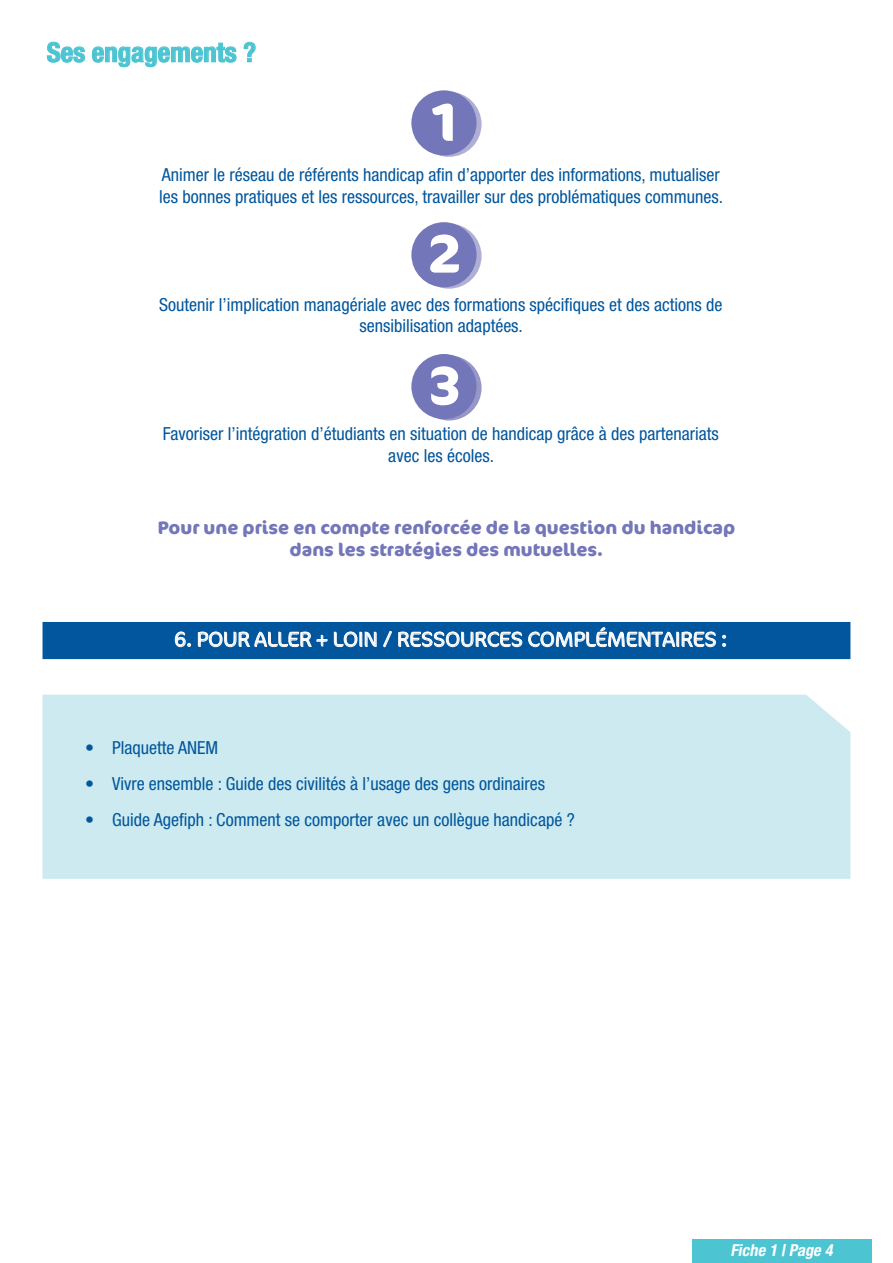
<style>
.page{position:relative;width:893px;height:1263px;background:#fff}
.page>*{position:absolute;margin:0;border:0;box-sizing:border-box;transform-origin:0 0}
.t1{font:700 54px "Cocon";color:#fff}
.t2{font:700 condensed 27px "Helvetica Neue LT Std";color:#4cc4d2}
.t3{font:300 20.85px "Cocon";color:#fff}
.t4{font:condensed 18px/21.6px "Helvetica Neue LT";color:#01569d;text-align:center}
.t5{font:700 18px/21.6px "Cocon";color:#7376b8;text-align:center}
.t6{font:italic 700 condensed 16.5px "Helvetica Neue LT Std";color:#fff}
</style>
<div class="page">
<div style="left:692px;top:1239px;width:180px;height:24px;background:#4cc4d2"></div>
<svg style="left:47px;top:42px;width:38px;height:21px"></svg>
<svg style="left:92px;top:43px;width:145px;height:24px"></svg>
<svg style="left:244px;top:42px;width:12px;height:20px"></svg>
<svg style="left:416px;top:92px;width:66px;height:65px"></svg>
<div style="left:411px;top:90px;width:65px;height:65px;background:#7376b8;border-radius:50%"></div>
<svg style="left:416px;top:224px;width:66px;height:65px"></svg>
<div style="left:411px;top:222px;width:65px;height:65px;background:#7376b8;border-radius:50%"></div>
<svg style="left:416px;top:355px;width:66px;height:65px"></svg>
<div style="left:411px;top:354px;width:65px;height:65px;background:#7376b8;border-radius:50%"></div>
<div style="left:43px;top:695px;width:807px;height:184px;background:#cceaef"></div>
<div style="left:43px;top:622px;width:807px;height:37px;background:#01569d"></div>
<svg style="left:174px;top:631px;width:17px;height:16px"></svg>
<svg style="left:197px;top:631px;width:180px;height:16px"></svg>
<svg style="left:383px;top:631px;width:9px;height:17px"></svg>
<svg style="left:398px;top:627px;width:318px;height:21px"></svg>
<svg style="left:722px;top:635px;width:4px;height:12px"></svg>
<h2 class="t2" style="left:47px;top:36px;width:211px">Ses engagements ?</h2>
<h1 class="t1" style="left:432px;top:89px;width:27px">1</h1>
<p class="t4" style="left:159px;top:164px;width:566px;text-align:left">Animer le réseau de référents handicap afin d’apporter des informations, mutualiser les bonnes pratiques et les ressources, travailler sur des problématiques communes.</p>
<h1 class="t1" style="left:428px;top:221px;width:35px">2</h1>
<p class="t4" style="left:159px;top:293px;width:565px">Soutenir l’implication managériale avec des formations spécifiques et des actions de sensibilisation adaptées.</p>
<h1 class="t1" style="left:428px;top:353px;width:35px">3</h1>
<p class="t4" style="left:163px;top:423px;width:558px">Favoriser l’intégration d’étudiants en situation de handicap grâce à des partenariats avec les écoles.</p>
<p class="t5" style="left:158px;top:517px;width:579px">Pour une prise en compte renforcée de la question du handicap dans les stratégies des mutuelles.</p>
<p class="t3" style="left:174px;top:627px;width:554px">6. POUR ALLER + LOIN / RESSOURCES COMPLÉMENTAIRES :</p>
<p class="t4" style="left:85px;top:737px;width:134px">• Plaquette ANEM</p>
<p class="t4" style="left:85px;top:773px;width:462px">• Vivre ensemble : Guide des civilités à l’usage des gens ordinaires</p>
<p class="t4" style="left:85px;top:809px;width:491px">• Guide Agefiph : Comment se comporter avec un collègue handicapé ?</p>
<p class="t6" style="left:730px;top:1240px;width:107px">Fiche 1 |Page 4</p>
</div>
